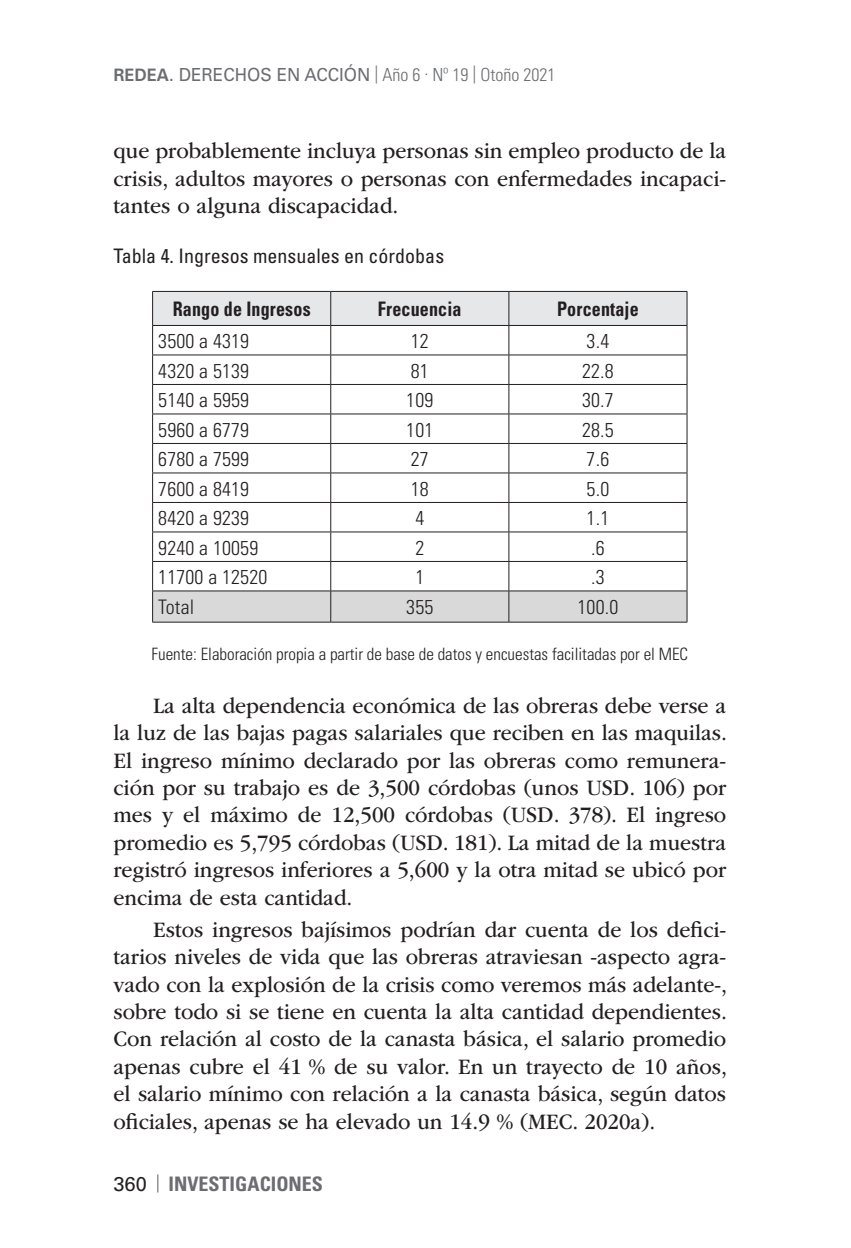
<style>
.page{position:relative;width:851px;height:1248px;background:#fff}
.page>*{position:absolute;margin:0;border:0;box-sizing:border-box;transform-origin:0 0}
.texto-base{font:23px/27.4px "ITC Garamond Std";color:#231f20;text-align:justify;scale:.94 1}
.texto-base-cep{font:23px/27.6px "ITC Garamond Std";color:#231f20;text-align:justify;scale:.94 1}
.texto-tablas{font:300 condensed 20px "Univers";letter-spacing:.01em;color:#231f20}
.texto-tablas-2{font:700 condensed 20px "Univers";letter-spacing:.01em;color:#231f20;scale:.9 1}
.titulos-cuadros-tabl{font:condensed 20px "Univers";color:#231f20}
.t1{font:700 condensed 20px "Univers";color:#6c6d70}
.t2{font:300 condensed 18px "Univers";color:#6c6d70}
.pies-cuadros-tablas{font:300 condensed 17px "Univers";color:#231f20}
.s1{font-weight:700;font-stretch:normal}
.s2{font-weight:400;font-stretch:normal}
.s3{font-weight:400;font-stretch:normal;color:#231f20}
.s4{font-stretch:normal;font-size:18px;color:#57585a}
</style>
<div class="page">
<svg style="left:152px;top:291px;width:535px;height:330px"></svg>
<hr style="left:152px;top:591px;width:1px;height:30px;background:#231f20">
<hr style="left:686px;top:591px;width:1px;height:30px;background:#231f20">
<hr style="left:152px;top:621px;width:179px;height:1px;background:#231f20">
<hr style="left:331px;top:621px;width:178px;height:1px;background:#231f20">
<hr style="left:509px;top:621px;width:178px;height:1px;background:#231f20">
<p class="t2" style="left:113px;top:64px;width:443px"><span class="s1">REDEA</span><span class="s2">. DERECHOS EN ACCIÓN</span> | Año 6 . Nº 19 | Otoño 2021</p>
<p class="texto-base-cep" style="left:113px;top:137px;width:653px">que probablemente incluya personas sin empleo producto de la crisis, adultos mayores o personas con enfermedades incapaci&shy;tantes o alguna discapacidad.</p>
<p class="titulos-cuadros-tabl" style="left:113px;top:243px;width:332px">Tabla 4. Ingresos mensuales en córdobas</p>
<p class="texto-tablas-2" style="left:173px;top:297px;width:155px">Rango de Ingresos</p>
<p class="texto-tablas-2" style="left:378px;top:297px;width:94px">Frecuencia</p>
<p class="texto-tablas-2" style="left:557px;top:297px;width:92px">Porcentaje</p>
<p class="texto-tablas" style="left:158px;top:329px;width:92px">3500 a 4319</p>
<p class="texto-tablas" style="left:411px;top:329px;width:19px">12</p>
<p class="texto-tablas" style="left:586px;top:329px;width:24px">3.4</p>
<p class="texto-tablas" style="left:158px;top:358px;width:92px">4320 a 5139</p>
<p class="texto-tablas" style="left:411px;top:358px;width:19px">81</p>
<p class="texto-tablas" style="left:582px;top:358px;width:33px">22.8</p>
<p class="texto-tablas" style="left:158px;top:388px;width:92px">5140 a 5959</p>
<p class="texto-tablas" style="left:406px;top:388px;width:29px">109</p>
<p class="texto-tablas" style="left:582px;top:388px;width:33px">30.7</p>
<p class="texto-tablas" style="left:158px;top:417px;width:92px">5960 a 6779</p>
<p class="texto-tablas" style="left:406px;top:417px;width:29px">101</p>
<p class="texto-tablas" style="left:582px;top:417px;width:33px">28.5</p>
<p class="texto-tablas" style="left:158px;top:447px;width:92px">6780 a 7599</p>
<p class="texto-tablas" style="left:411px;top:447px;width:19px">27</p>
<p class="texto-tablas" style="left:586px;top:447px;width:24px">7.6</p>
<p class="texto-tablas" style="left:158px;top:476px;width:92px">7600 a 8419</p>
<p class="texto-tablas" style="left:411px;top:476px;width:19px">18</p>
<p class="texto-tablas" style="left:586px;top:476px;width:24px">5.0</p>
<p class="texto-tablas" style="left:158px;top:506px;width:92px">8420 a 9239</p>
<p class="texto-tablas" style="left:415px;top:506px;width:10px">4</p>
<p class="texto-tablas" style="left:586px;top:506px;width:24px">1.1</p>
<p class="texto-tablas" style="left:158px;top:535px;width:101px">9240 a 10059</p>
<p class="texto-tablas" style="left:415px;top:535px;width:10px">2</p>
<p class="texto-tablas" style="left:591px;top:535px;width:15px">.6</p>
<p class="texto-tablas" style="left:158px;top:565px;width:110px">11700 a 12520</p>
<p class="texto-tablas" style="left:415px;top:565px;width:10px">1</p>
<p class="texto-tablas" style="left:591px;top:565px;width:15px">.3</p>
<p class="texto-tablas" style="left:158px;top:595px;width:37px">Total</p>
<p class="texto-tablas" style="left:406px;top:595px;width:29px">355</p>
<p class="texto-tablas" style="left:577px;top:595px;width:42px">100.0</p>
<p class="pies-cuadros-tablas" style="left:151px;top:643px;width:538px">Fuente: Elaboración propia a partir de base de datos y encuestas facilitadas por el MEC</p>
<p class="texto-base" style="left:113px;top:692px;width:654px;text-indent:40px">La alta dependencia económica de las obreras debe verse a la luz de las bajas pagas salariales que reciben en las maquilas.<br>El ingreso mínimo declarado por las obreras como remunera&shy;ción por su trabajo es de 3,500 córdobas (unos USD. 106) por mes y el máximo de 12,500 córdobas (USD. 378). El ingreso promedio es 5,795 córdobas (USD. 181). La mitad de la muestra registró ingresos inferiores a 5,600 y la otra mitad se ubicó por encima de esta cantidad.</p>
<p class="texto-base" style="left:113px;top:915px;width:654px;text-indent:40px">Estos ingresos bajísimos podrían dar cuenta de los defici&shy;tarios niveles de vida que las obreras atraviesan -aspecto agra&shy;vado con la explosión de la crisis como veremos más adelante-, sobre todo si se tiene en cuenta la alta cantidad dependientes.<br>Con relación al costo de la canasta básica, el salario promedio apenas cubre el 41 % de su valor. En un trayecto de 10 años, el salario mínimo con relación a la canasta básica, según datos oficiales, apenas se ha elevado un 14.9 % (MEC. 2020a).</p>
<p class="t1" style="left:113px;top:1171px;width:211px"><span class="s3">360</span> <span class="s4">|</span> INVESTIGACIONES</p>
</div>
